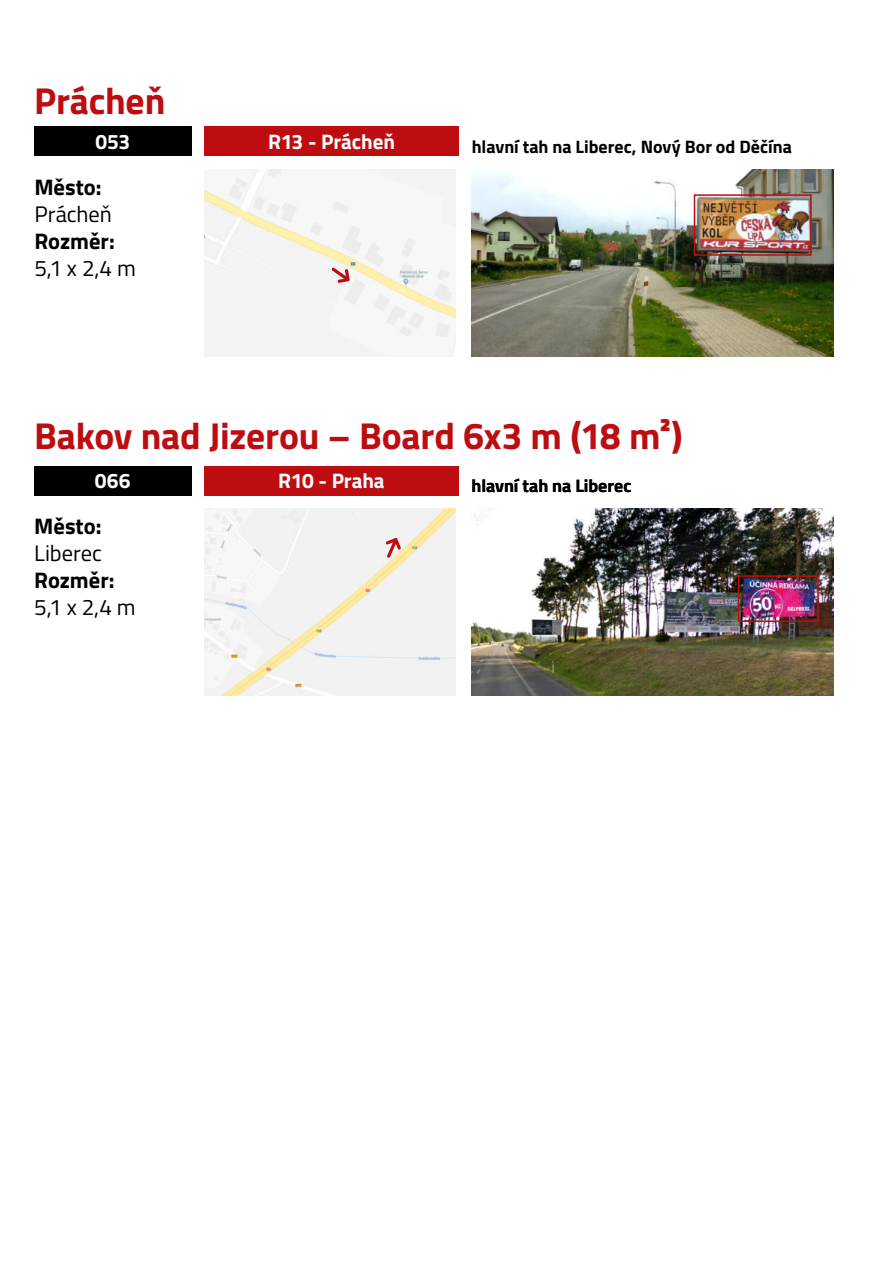
<style>
.page{position:relative;width:893px;height:1263px;background:#fff}
.page>*{position:absolute;margin:0;border:0;box-sizing:border-box;transform-origin:0 0}
.t1{font:700 37.5px "Titillium Web";letter-spacing:-.005em;color:#bd0d11}
.t2{font:22.5px "Titillium Web";color:#000}
.t3{font:700 22.5px "Titillium Web";color:#000}
.t4{font:700 21px "Titillium Web";letter-spacing:-.005em;color:#fff}
.t5{font:700 18px "Titillium Web";color:#000}
</style>
<div class="page">
<div style="left:34px;top:126px;width:158px;height:30px;background:#000"></div>
<div style="left:204px;top:126px;width:255px;height:30px;background:#bd0d11"></div>
<img style="left:204px;top:169px;width:251px;height:187px">
<img style="left:472px;top:169px;width:361px;height:187px">
<svg style="left:331px;top:267px;width:19px;height:16px"></svg>
<div style="left:694px;top:194px;width:118px;height:62px;border:2px solid #bd0d11"></div>
<div style="left:34px;top:466px;width:157px;height:29px;background:#000"></div>
<div style="left:204px;top:466px;width:255px;height:29px;background:#bd0d11"></div>
<img style="left:204px;top:508px;width:251px;height:187px">
<img style="left:472px;top:508px;width:361px;height:187px">
<svg style="left:386px;top:538px;width:15px;height:20px"></svg>
<div style="left:738px;top:575px;width:81px;height:47px;border:2px solid #bd0d11"></div>
<h1 class="t1" style="left:34px;top:72px;width:133px">Prácheň</h1>
<p class="t4" style="left:95px;top:129px;width:36px">053</p>
<p class="t4" style="left:268px;top:126px;width:128px">R13 - Prácheň</p>
<p class="t5" style="left:472px;top:133px;width:322px">hlavní tah na Liberec, Nový Bor od Děčína</p>
<p class="t3" style="left:34px;top:169px;width:69px">Město:</p>
<p class="t2" style="left:34px;top:197px;width:79px">Prácheň</p>
<p class="t3" style="left:34px;top:223px;width:82px">Rozměr:</p>
<p class="t2" style="left:34px;top:259px;width:103px">5,1 x 2,4 m</p>
<h1 class="t1" style="left:34px;top:407px;width:650px">Bakov nad Jizerou – Board 6x3 m (18 m²)</h1>
<p class="t4" style="left:95px;top:469px;width:37px">066</p>
<p class="t4" style="left:278px;top:465px;width:108px">R10 - Praha</p>
<p class="t5" style="left:472px;top:472px;width:161px">hlavní tah na Liberec</p>
<p class="t3" style="left:34px;top:509px;width:69px">Město:</p>
<p class="t2" style="left:34px;top:544px;width:69px">Liberec</p>
<p class="t3" style="left:34px;top:563px;width:82px">Rozměr:</p>
<p class="t2" style="left:34px;top:598px;width:103px">5,1 x 2,4 m</p>
</div>
